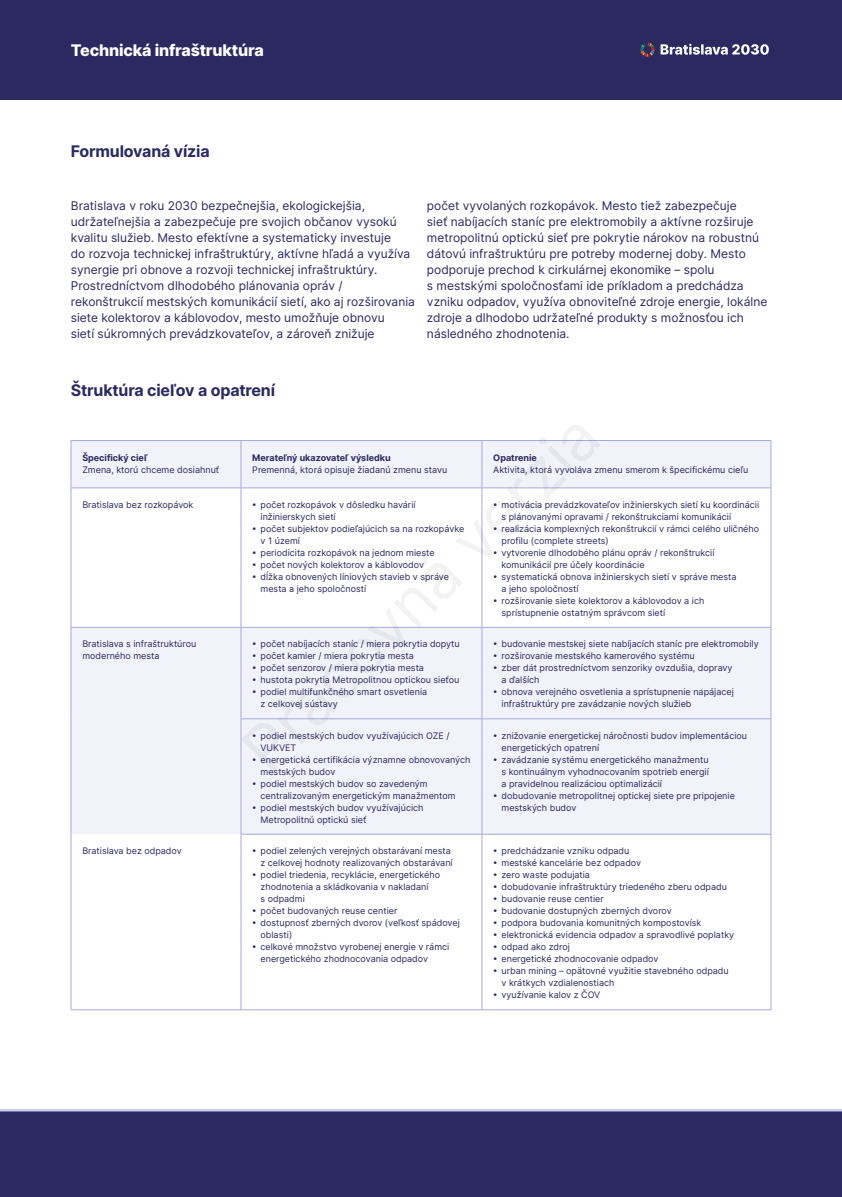
<style>
.page{position:relative;width:842px;height:1197px;background:#fff}
.page>*{position:absolute;margin:0;border:0;box-sizing:border-box;transform-origin:0 0}
.t1{font:700 16px "Inter";letter-spacing:-.01em;color:#2b2960}
.t2{font:800 16px "Inter";letter-spacing:-.01em;color:#fff}
.t3{font:12px/16px "Inter";color:#2b2960}
.t4{font:9px/12px "Inter";color:#2b2960}
.t5{font:700 9px "Inter";color:#2b2960}
.s1{font-family:"Helvetica";font-size:12px}
</style>
<div class="page">
<div style="left:0;top:1111px;width:842px;height:85px;background:#2b2960"></div>
<hr style="left:0;top:1108px;width:842px;height:3px;background:#a8aadd">
<div style="left:72px;top:441px;width:699px;height:46px;background:#f2f2fa"></div>
<div style="left:72px;top:628px;width:699px;height:206px;background:#f2f2fa"></div>
<hr style="left:71px;top:440px;width:170px;height:1px;background:#a8aadd">
<hr style="left:71px;top:440px;width:1px;height:47px;background:#a8aadd">
<hr style="left:482px;top:440px;width:289px;height:1px;background:#a8aadd">
<hr style="left:771px;top:440px;width:1px;height:47px;background:#a8aadd">
<hr style="left:71px;top:487px;width:170px;height:1px;background:#a8aadd">
<hr style="left:482px;top:487px;width:289px;height:1px;background:#a8aadd">
<hr style="left:71px;top:488px;width:1px;height:139px;background:#a8aadd">
<hr style="left:771px;top:488px;width:1px;height:139px;background:#a8aadd">
<hr style="left:71px;top:627px;width:170px;height:1px;background:#a8aadd">
<hr style="left:71px;top:627px;width:1px;height:91px;background:#a8aadd">
<hr style="left:71px;top:718px;width:1px;height:116px;background:#a8aadd">
<hr style="left:482px;top:627px;width:289px;height:1px;background:#a8aadd">
<hr style="left:771px;top:627px;width:1px;height:91px;background:#a8aadd">
<hr style="left:241px;top:718px;width:1px;height:116px;background:#a8aadd">
<hr style="left:482px;top:718px;width:289px;height:1px;background:#a8aadd">
<hr style="left:482px;top:718px;width:1px;height:116px;background:#a8aadd">
<hr style="left:771px;top:718px;width:1px;height:116px;background:#a8aadd">
<hr style="left:71px;top:834px;width:1px;height:175px;background:#a8aadd">
<hr style="left:241px;top:834px;width:241px;height:1px;background:#a8aadd">
<hr style="left:241px;top:834px;width:1px;height:175px;background:#a8aadd">
<hr style="left:482px;top:834px;width:289px;height:1px;background:#a8aadd">
<hr style="left:482px;top:834px;width:1px;height:175px;background:#a8aadd">
<hr style="left:771px;top:834px;width:1px;height:175px;background:#a8aadd">
<hr style="left:71px;top:1009px;width:170px;height:1px;background:#a8aadd">
<hr style="left:241px;top:1009px;width:241px;height:1px;background:#a8aadd">
<hr style="left:482px;top:1009px;width:289px;height:1px;background:#a8aadd">
<div style="left:0;top:0;width:842px;height:99px;background:#2b2960"></div>
<svg style="left:640px;top:43px;width:15px;height:14px"></svg>
<svg style="left:661px;top:44px;width:108px;height:11px"></svg>
<svg style="left:241px;top:425px;width:360px;height:347px;fill:#f2f2fa"></svg>
<h1 class="t2" style="left:71px;top:39px;width:194px">Technická infraštruktúra</h1>
<h1 class="t1" style="left:71px;top:139px;width:140px">Formulovaná vízia</h1>
<p class="t3" style="left:71px;top:198px;width:346px">Bratislava v roku 2030 bezpečnejšia, ekologickejšia, udržateľnejšia a zabezpečuje pre svojich občanov vysokú kvalitu služieb. Mesto efektívne a systematicky investuje<br>do rozvoja technickej infraštruktúry, aktívne hľadá a využíva synergie pri obnove a rozvoji technickej infraštruktúry.<br>Prostredníctvom dlhodobého plánovania opráv / rekonštrukcií mestských komunikácií sietí, ako aj rozširovania siete kolektorov a káblovodov, mesto umožňuje obnovu<br>sietí súkromných prevádzkovateľov, a zároveň znižuje</p>
<p class="t3" style="left:427px;top:198px;width:342px">počet vyvolaných rozkopávok. Mesto tiež zabezpečuje<br>sieť nabíjacích staníc pre elektromobily a aktívne rozširuje metropolitnú optickú sieť pre pokrytie nárokov na robustnú dátovú infraštruktúru pre potreby modernej doby. Mesto podporuje prechod k cirkulárnej ekonomike – spolu<br>s mestskými spoločnosťami ide príkladom a predchádza vzniku odpadov, využíva obnoviteľné zdroje energie, lokálne zdroje a dlhodobo udržateľné produkty s možnosťou ich následného zhodnotenia.</p>
<h1 class="t1" style="left:71px;top:378px;width:206px">Štruktúra cieľov a opatrení</h1>
<p class="t5" style="left:82px;top:450px;width:67px">Špecifický cieľ</p>
<p class="t4" style="left:82px;top:463px;width:138px">Zmena, ktorú chceme dosiahnuť</p>
<p class="t5" style="left:252px;top:450px;width:140px">Merateľný ukazovateľ výsledku</p>
<p class="t4" style="left:252px;top:463px;width:196px">Premenná, ktorá opisuje žiadanú zmenu stavu</p>
<p class="t5" style="left:493px;top:450px;width:45px">Opatrenie</p>
<p class="t4" style="left:493px;top:463px;width:257px">Aktivita, ktorá vyvoláva zmenu smerom k špecifickému cieľu</p>
<p class="t4" style="left:82px;top:498px;width:113px">Bratislava bez rozkopávok</p>
<p class="t4" style="left:261px;top:498px;width:157px;text-indent:-8px"><span class="s1">•</span> počet rozkopávok v dôsledku havárií inžinierskych sietí</p>
<p class="t4" style="left:261px;top:522px;width:205px;text-indent:-8px"><span class="s1">•</span> počet subjektov podieľajúcich sa na rozkopávke v 1 území</p>
<p class="t4" style="left:252px;top:546px;width:184px"><span class="s1">•</span> periodicita rozkopávok na jednom mieste</p>
<p class="t4" style="left:252px;top:558px;width:173px"><span class="s1">•</span> počet nových kolektorov a káblovodov</p>
<p class="t4" style="left:261px;top:570px;width:190px;text-indent:-8px"><span class="s1">•</span> dĺžka obnovených líniových stavieb v správe mesta a jeho spoločností</p>
<p class="t4" style="left:501px;top:498px;width:259px;text-indent:-8px"><span class="s1">•</span> motivácia prevádzkovateľov inžinierskych sietí ku koordinácii s plánovanými opravami / rekonštrukciami komunikácií</p>
<p class="t4" style="left:501px;top:522px;width:259px;text-indent:-8px"><span class="s1">•</span> realizácia komplexných rekonštrukcií v rámci celého uličného profilu (complete streets)</p>
<p class="t4" style="left:501px;top:546px;width:214px;text-indent:-8px"><span class="s1">•</span> vytvorenie dlhodobého plánu opráv / rekonštrukcií komunikácií pre účely koordinácie</p>
<p class="t4" style="left:501px;top:570px;width:237px;text-indent:-8px"><span class="s1">•</span> systematická obnova inžinierskych sietí v správe mesta a jeho spoločností</p>
<p class="t4" style="left:501px;top:594px;width:204px;text-indent:-8px"><span class="s1">•</span> rozširovanie siete kolektorov a káblovodov a ich sprístupnenie ostatným správcom sietí</p>
<p class="t4" style="left:82px;top:638px;width:115px">Bratislava s infraštruktúrou moderného mesta</p>
<p class="t4" style="left:252px;top:638px;width:209px"><span class="s1">•</span> počet nabíjacích staníc / miera pokrytia dopytu</p>
<p class="t4" style="left:252px;top:650px;width:163px"><span class="s1">•</span> počet kamier / miera pokrytia mesta</p>
<p class="t4" style="left:252px;top:662px;width:173px"><span class="s1">•</span> počet senzorov / miera pokrytia mesta</p>
<p class="t4" style="left:252px;top:674px;width:209px"><span class="s1">•</span> hustota pokrytia Metropolitnou optickou sieťou</p>
<p class="t4" style="left:261px;top:686px;width:168px;text-indent:-8px"><span class="s1">•</span> podiel multifunkčného smart osvetlenia z celkovej sústavy</p>
<p class="t4" style="left:493px;top:638px;width:267px"><span class="s1">•</span> budovanie mestskej siete nabíjacích staníc pre elektromobily</p>
<p class="t4" style="left:493px;top:650px;width:203px"><span class="s1">•</span> rozširovanie mestského kamerového systému</p>
<p class="t4" style="left:501px;top:662px;width:233px;text-indent:-8px"><span class="s1">•</span> zber dát prostredníctvom senzoriky ovzdušia, dopravy a ďalších</p>
<p class="t4" style="left:501px;top:686px;width:234px;text-indent:-8px"><span class="s1">•</span> obnova verejného osvetlenia a sprístupnenie napájacej infraštruktúry pre zavádzanie nových služieb</p>
<p class="t4" style="left:261px;top:729px;width:191px;text-indent:-8px"><span class="s1">•</span> podiel mestských budov využívajúcich OZE /<br>VUKVET</p>
<p class="t4" style="left:261px;top:753px;width:211px;text-indent:-8px"><span class="s1">•</span> energetická certifikácia významne obnovovaných mestských budov</p>
<p class="t4" style="left:261px;top:777px;width:197px;text-indent:-8px"><span class="s1">•</span> podiel mestských budov so zavedeným centralizovaným energetickým manažmentom</p>
<p class="t4" style="left:261px;top:801px;width:164px;text-indent:-8px"><span class="s1">•</span> podiel mestských budov využívajúcich<br>Metropolitnú optickú sieť</p>
<p class="t4" style="left:501px;top:729px;width:247px;text-indent:-8px"><span class="s1">•</span> znižovanie energetickej náročnosti budov implementáciou energetických opatrení</p>
<p class="t4" style="left:501px;top:753px;width:209px;text-align:justify;text-indent:-8px"><span class="s1">•</span> zavádzanie systému energetického manažmentu s kontinuálnym vyhodnocovaním spotrieb energií a pravidelnou realizáciou optimalizácií</p>
<p class="t4" style="left:501px;top:789px;width:235px;text-indent:-8px"><span class="s1">•</span> dobudovanie metropolitnej optickej siete pre pripojenie mestských budov</p>
<p class="t4" style="left:82px;top:844px;width:101px">Bratislava bez odpadov</p>
<p class="t4" style="left:252px;top:844px;width:202px;text-align:right"><span class="s1">•</span> podiel zelených verejných obstarávaní mesta z celkovej hodnoty realizovaných obstarávaní</p>
<p class="t4" style="left:261px;top:868px;width:181px;text-indent:-8px"><span class="s1">•</span> podiel triedenia, recyklácie, energetického zhodnotenia a skládkovania v nakladaní<br>s odpadmi</p>
<p class="t4" style="left:252px;top:904px;width:147px"><span class="s1">•</span> počet budovaných reuse centier</p>
<p class="t4" style="left:261px;top:916px;width:201px;text-indent:-8px"><span class="s1">•</span> dostupnosť zberných dvorov (veľkosť spádovej oblasti)</p>
<p class="t4" style="left:261px;top:940px;width:190px;text-indent:-8px"><span class="s1">•</span> celkové množstvo vyrobenej energie v rámci energetického zhodnocovania odpadov</p>
<p class="t4" style="left:493px;top:844px;width:138px"><span class="s1">•</span> predchádzanie vzniku odpadu</p>
<p class="t4" style="left:493px;top:856px;width:149px"><span class="s1">•</span> mestské kancelárie bez odpadov</p>
<p class="t4" style="left:493px;top:868px;width:98px"><span class="s1">•</span> zero waste podujatia</p>
<p class="t4" style="left:493px;top:880px;width:235px"><span class="s1">•</span> dobudovanie infraštruktúry triedeného zberu odpadu</p>
<p class="t4" style="left:493px;top:892px;width:112px"><span class="s1">•</span> budovanie reuse centier</p>
<p class="t4" style="left:493px;top:904px;width:180px"><span class="s1">•</span> budovanie dostupných zberných dvorov</p>
<p class="t4" style="left:493px;top:916px;width:210px"><span class="s1">•</span> podpora budovania komunitných kompostovísk</p>
<p class="t4" style="left:493px;top:928px;width:243px"><span class="s1">•</span> elektronická evidencia odpadov a spravodlivé poplatky</p>
<p class="t4" style="left:493px;top:940px;width:78px"><span class="s1">•</span> odpad ako zdroj</p>
<p class="t4" style="left:493px;top:952px;width:167px"><span class="s1">•</span> energetické zhodnocovanie odpadov</p>
<p class="t4" style="left:501px;top:964px;width:229px;text-indent:-8px"><span class="s1">•</span> urban mining – opätovné využitie stavebného odpadu v krátkych vzdialenostiach</p>
<p class="t4" style="left:493px;top:988px;width:109px"><span class="s1">•</span> využívanie kalov z ČOV</p>
</div>
